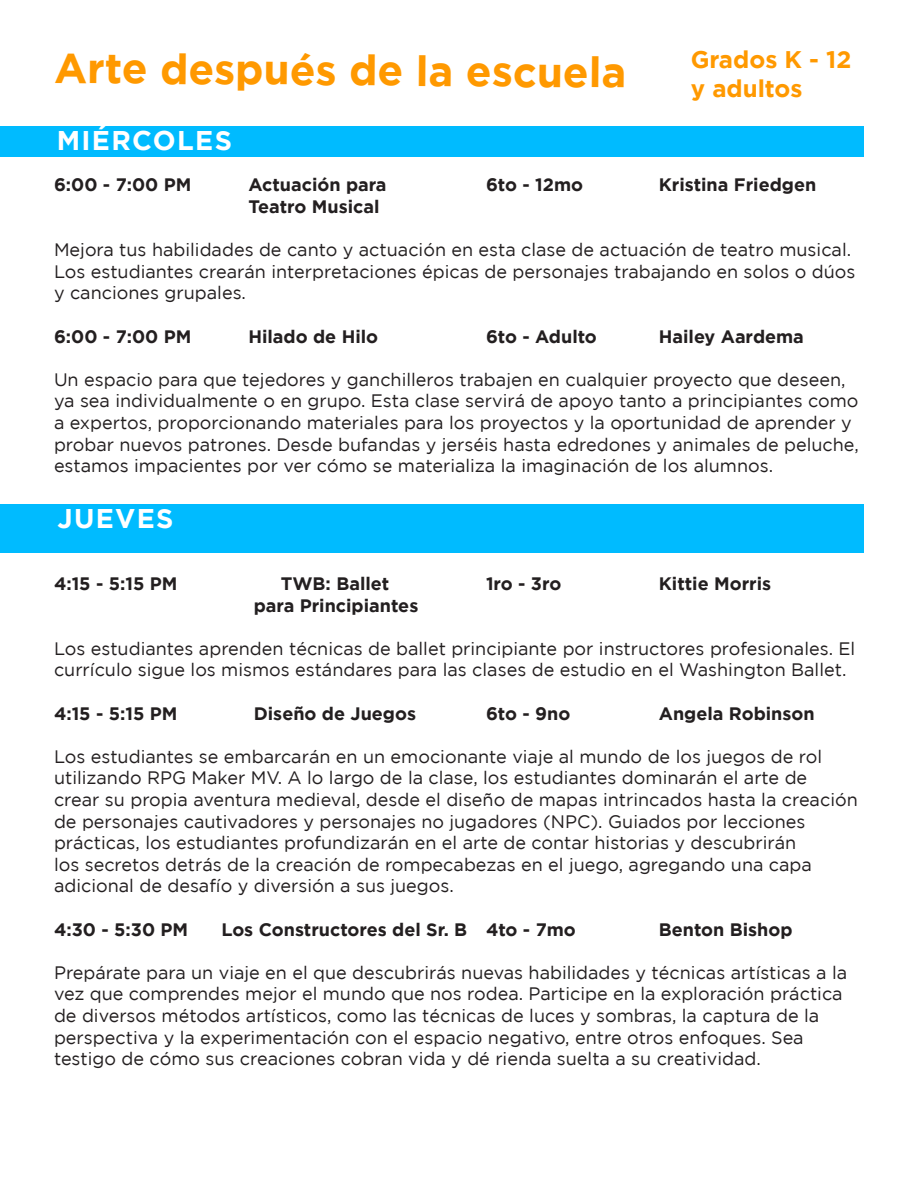
<style>
.page{position:relative;width:918px;height:1188px;background:#fff}
.page>*{position:absolute;margin:0;border:0;box-sizing:border-box;transform-origin:0 0}
.t1{font:700 42px "Gotham";letter-spacing:-.01em;color:#f90}
.t2{font:700 27px "Gotham";letter-spacing:.05em;color:#fff}
.t3{font:700 24px "Gotham";color:#f90}
.t4{font:18px/21.6px "Gotham";color:#231f20}
.t5{font:700 18px "Gotham";color:#231f20}
</style>
<div class="page">
<div style="left:1px;top:504px;width:863px;height:48px;background:#0bf"></div>
<div style="left:0;top:126px;width:864px;height:30px;background:#0bf"></div>
<p class="t1" style="left:54px;top:46px;width:574px">Arte después de la escuela</p>
<p class="t3" style="left:691px;top:46px;width:162px">Grados K - 12</p>
<p class="t3" style="left:691px;top:74px;width:113px">y adultos</p>
<p class="t2" style="left:57px;top:125px;width:177px">MIÉRCOLES</p>
<p class="t5" style="left:54px;top:175px;width:139px">6:00 - 7:00 PM</p>
<p class="t5" style="left:248px;top:175px;width:140px">Actuación para</p>
<p class="t5" style="left:486px;top:175px;width:99px">6to - 12mo</p>
<p class="t5" style="left:659px;top:175px;width:159px">Kristina Friedgen</p>
<p class="t5" style="left:248px;top:196px;width:133px">Teatro Musical</p>
<p class="t4" style="left:54px;top:239px;width:803px">Mejora tus habilidades de canto y actuación en esta clase de actuación de teatro musical.<br>Los estudiantes crearán interpretaciones épicas de personajes trabajando en solos o dúos y canciones grupales.</p>
<p class="t5" style="left:54px;top:326px;width:139px">6:00 - 7:00 PM</p>
<p class="t5" style="left:248px;top:326px;width:131px">Hilado de Hilo</p>
<p class="t5" style="left:486px;top:326px;width:112px">6to - Adulto</p>
<p class="t5" style="left:659px;top:326px;width:147px">Hailey Aardema</p>
<p class="t4" style="left:54px;top:368px;width:806px">Un espacio para que tejedores y ganchilleros trabajen en cualquier proyecto que deseen, ya sea individualmente o en grupo. Esta clase servirá de apoyo tanto a principiantes como a expertos, proporcionando materiales para los proyectos y la oportunidad de aprender y probar nuevos patrones. Desde bufandas y jerséis hasta edredones y animales de peluche, estamos impacientes por ver cómo se materializa la imaginación de los alumnos.</p>
<p class="t2" style="left:57px;top:503px;width:118px">JUEVES</p>
<p class="t5" style="left:54px;top:573px;width:125px">4:15 - 5:15 PM</p>
<p class="t5" style="left:281px;top:573px;width:110px">TWB: Ballet</p>
<p class="t5" style="left:486px;top:573px;width:77px">1ro - 3ro</p>
<p class="t5" style="left:659px;top:573px;width:114px">Kittie Morris</p>
<p class="t5" style="left:254px;top:595px;width:166px">para Principiantes</p>
<p class="t4" style="left:54px;top:637px;width:803px">Los estudiantes aprenden técnicas de ballet principiante por instructores profesionales. El currículo sigue los mismos estándares para las clases de estudio en el Washington Ballet.</p>
<p class="t5" style="left:54px;top:703px;width:125px">4:15 - 5:15 PM</p>
<p class="t5" style="left:254px;top:703px;width:164px">Diseño de Juegos</p>
<p class="t5" style="left:486px;top:703px;width:86px">6to - 9no</p>
<p class="t5" style="left:659px;top:703px;width:157px">Angela Robinson</p>
<p class="t4" style="left:54px;top:745px;width:805px">Los estudiantes se embarcarán en un emocionante viaje al mundo de los juegos de rol utilizando RPG Maker MV. A lo largo de la clase, los estudiantes dominarán el arte de<br>crear su propia aventura medieval, desde el diseño de mapas intrincados hasta la creación de personajes cautivadores y personajes no jugadores (NPC). Guiados por lecciones prácticas, los estudiantes profundizarán en el arte de contar historias y descubrirán<br>los secretos detrás de la creación de rompecabezas en el juego, agregando una capa adicional de desafío y diversión a sus juegos.</p>
<p class="t5" style="left:54px;top:919px;width:136px">4:30 - 5:30 PM</p>
<p class="t5" style="left:221px;top:919px;width:356px">Los Constructores del Sr. B 4to - 7mo</p>
<p class="t5" style="left:659px;top:919px;width:135px">Benton Bishop</p>
<p class="t4" style="left:54px;top:961px;width:795px">Prepárate para un viaje en el que descubrirás nuevas habilidades y técnicas artísticas a la vez que comprendes mejor el mundo que nos rodea. Participe en la exploración práctica de diversos métodos artísticos, como las técnicas de luces y sombras, la captura de la perspectiva y la experimentación con el espacio negativo, entre otros enfoques. Sea testigo de cómo sus creaciones cobran vida y dé rienda suelta a su creatividad.</p>
</div>
